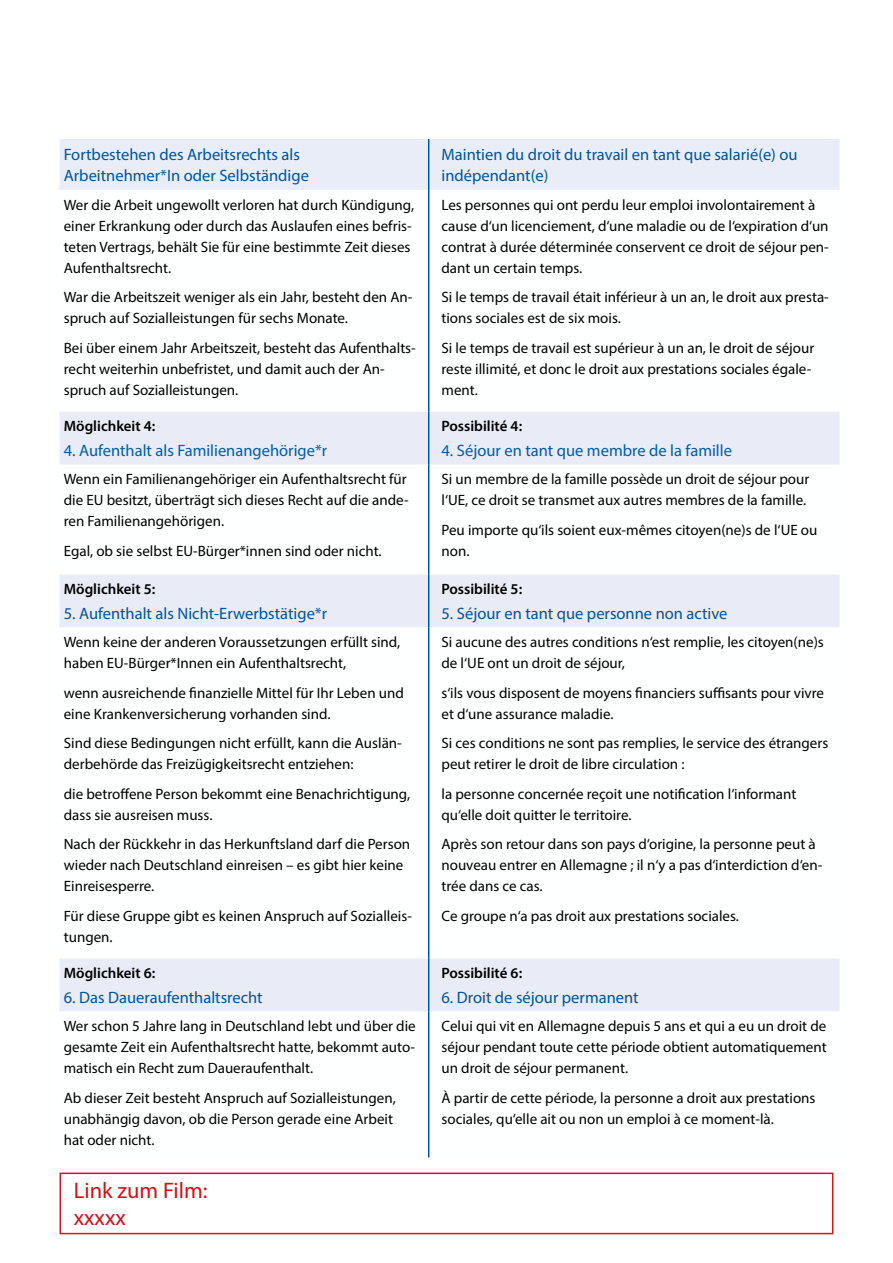
<style>
.page{position:relative;width:893px;height:1263px;background:#fff}
.page>*{position:absolute;margin:0;border:0;box-sizing:border-box;transform-origin:0 0}
.t1{font:22.5px/27px "Myriad Pro";color:#cd1316}
.t2{font:16.5px/21.5px "Myriad Pro";color:#00549e}
.t3{font:16.5px "Myriad Pro";color:#005da9}
.t4{font:15px/21px "Myriad Pro";color:#000}
.t5{font:600 15px "Myriad Pro";color:#000}
</style>
<div class="page">
<div style="left:60px;top:139px;width:780px;height:51px;background:#e9edf8"></div>
<svg style="left:60px;top:412px;width:780px;height:599px"></svg>
<hr style="left:428px;top:139px;width:1px;height:51px;background:#00549e">
<hr style="left:428px;top:190px;width:1px;height:222px;background:#00549e">
<hr style="left:428px;top:412px;width:1px;height:52px;background:#00549e">
<hr style="left:428px;top:464px;width:1px;height:111px;background:#00549e">
<hr style="left:428px;top:575px;width:1px;height:52px;background:#00549e">
<hr style="left:428px;top:627px;width:1px;height:332px;background:#00549e">
<hr style="left:428px;top:959px;width:1px;height:52px;background:#00549e">
<hr style="left:428px;top:1011px;width:1px;height:146px;background:#00549e">
<div style="left:60px;top:1172px;width:773px;height:62px;border:2px solid #cd1719"></div>
<p class="t2" style="left:64px;top:143px;width:247px">Fortbestehen des Arbeitsrechts als<br>Arbeitnehmer*In oder Selbständige</p>
<p class="t2" style="left:441px;top:143px;width:358px">Maintien du droit du travail en tant que salarié(e) ou indépendant(e)</p>
<p class="t4" style="left:64px;top:194px;width:352px">Wer die Arbeit ungewollt verloren hat durch Kündigung, einer Erkrankung oder durch das Auslaufen eines befris&shy;teten Vertrags, behält Sie für eine bestimmte Zeit dieses Aufenthaltsrecht.</p>
<p class="t4" style="left:64px;top:286px;width:350px">War die Arbeitszeit weniger als ein Jahr, besteht den An&shy;spruch auf Sozialleistungen für sechs Monate.</p>
<p class="t4" style="left:64px;top:337px;width:354px">Bei über einem Jahr Arbeitszeit, besteht das Aufenthalts&shy;recht weiterhin unbefristet, und damit auch der An&shy;spruch auf Sozialleistungen.</p>
<p class="t4" style="left:441px;top:194px;width:389px">Les personnes qui ont perdu leur emploi involontairement à cause d‘un licenciement, d‘une maladie ou de l‘expiration d‘un contrat à durée déterminée conservent ce droit de séjour pen&shy;dant un certain temps.</p>
<p class="t4" style="left:441px;top:286px;width:389px">Si le temps de travail était inférieur à un an, le droit aux presta&shy;tions sociales est de six mois.</p>
<p class="t4" style="left:441px;top:337px;width:374px">Si le temps de travail est supérieur à un an, le droit de séjour reste illimité, et donc le droit aux prestations sociales égale&shy;ment.</p>
<p class="t5" style="left:64px;top:417px;width:93px">Möglichkeit 4:</p>
<p class="t3" style="left:64px;top:440px;width:265px">4. Aufenthalt als Familienangehörige*r</p>
<p class="t4" style="left:64px;top:468px;width:346px">Wenn ein Familienangehöriger ein Aufenthaltsrecht für die EU besitzt, überträgt sich dieses Recht auf die ande&shy;ren Familienangehörigen.</p>
<p class="t4" style="left:64px;top:540px;width:319px">Egal, ob sie selbst EU-Bürger*innen sind oder nicht.</p>
<p class="t5" style="left:64px;top:580px;width:93px">Möglichkeit 5:</p>
<p class="t2" style="left:64px;top:602px;width:265px">5. Aufenthalt als Nicht-Erwerbstätige*r</p>
<p class="t4" style="left:64px;top:631px;width:338px">Wenn keine der anderen Voraussetzungen erfüllt sind, haben EU-Bürger*Innen ein Aufenthaltsrecht,</p>
<p class="t4" style="left:64px;top:682px;width:342px">wenn ausreichende finanzielle Mittel für Ihr Leben und eine Krankenversicherung vorhanden sind.</p>
<p class="t4" style="left:64px;top:732px;width:340px">Sind diese Bedingungen nicht erfüllt, kann die Auslän&shy;derbehörde das Freizügigkeitsrecht entziehen:</p>
<p class="t4" style="left:64px;top:783px;width:348px">die betroffene Person bekommt eine Benachrichtigung, dass sie ausreisen muss.</p>
<p class="t4" style="left:64px;top:833px;width:348px">Nach der Rückkehr in das Herkunftsland darf die Person wieder nach Deutschland einreisen – es gibt hier keine<br>Einreisesperre.</p>
<p class="t4" style="left:64px;top:905px;width:350px">Für diese Gruppe gibt es keinen Anspruch auf Sozialleis&shy;tungen.</p>
<p class="t5" style="left:64px;top:964px;width:93px">Möglichkeit 6:</p>
<p class="t2" style="left:64px;top:986px;width:200px">6. Das Daueraufenthaltsrecht</p>
<p class="t4" style="left:64px;top:1015px;width:353px;text-align:justify">Wer schon 5 Jahre lang in Deutschland lebt und über die gesamte Zeit ein Aufenthaltsrecht hatte, bekommt auto&shy;matisch ein Recht zum Daueraufenthalt.</p>
<p class="t4" style="left:64px;top:1087px;width:334px">Ab dieser Zeit besteht Anspruch auf Sozialleistungen, unabhängig davon, ob die Person gerade eine Arbeit hat oder nicht.</p>
<h1 class="t1" style="left:74px;top:1177px;width:135px">Link zum Film: xxxxx</h1>
<p class="t5" style="left:441px;top:417px;width:82px">Possibilité 4:</p>
<p class="t3" style="left:441px;top:440px;width:292px">4. Séjour en tant que membre de la famille</p>
<p class="t4" style="left:441px;top:468px;width:369px">Si un membre de la famille possède un droit de séjour pour l‘UE, ce droit se transmet aux autres membres de la famille.</p>
<p class="t4" style="left:441px;top:519px;width:377px">Peu importe qu‘ils soient eux-mêmes citoyen(ne)s de l‘UE ou non.</p>
<p class="t5" style="left:441px;top:580px;width:82px">Possibilité 5:</p>
<p class="t2" style="left:441px;top:602px;width:287px">5. Séjour en tant que personne non active</p>
<p class="t4" style="left:441px;top:631px;width:384px">Si aucune des autres conditions n‘est remplie, les citoyen(ne)s de l‘UE ont un droit de séjour,</p>
<p class="t4" style="left:441px;top:682px;width:384px">s‘ils vous disposent de moyens financiers suffisants pour vivre et d‘une assurance maladie.</p>
<p class="t4" style="left:441px;top:732px;width:388px">Si ces conditions ne sont pas remplies, le service des étrangers peut retirer le droit de libre circulation :</p>
<p class="t4" style="left:441px;top:783px;width:356px">la personne concernée reçoit une notification l‘informant qu‘elle doit quitter le territoire.</p>
<p class="t4" style="left:441px;top:833px;width:382px">Après son retour dans son pays d‘origine, la personne peut à nouveau entrer en Allemagne ; il n‘y a pas d‘interdiction d‘en&shy;trée dans ce cas.</p>
<p class="t4" style="left:441px;top:905px;width:299px">Ce groupe n‘a pas droit aux prestations sociales.</p>
<p class="t5" style="left:441px;top:964px;width:82px">Possibilité 6:</p>
<p class="t2" style="left:441px;top:986px;width:199px">6. Droit de séjour permanent</p>
<p class="t4" style="left:441px;top:1015px;width:387px;text-align:justify">Celui qui vit en Allemagne depuis 5 ans et qui a eu un droit de séjour pendant toute cette période obtient automatiquement un droit de séjour permanent.</p>
<p class="t4" style="left:441px;top:1087px;width:376px">À partir de cette période, la personne a droit aux prestations sociales, qu‘elle ait ou non un emploi à ce moment-là.</p>
</div>
